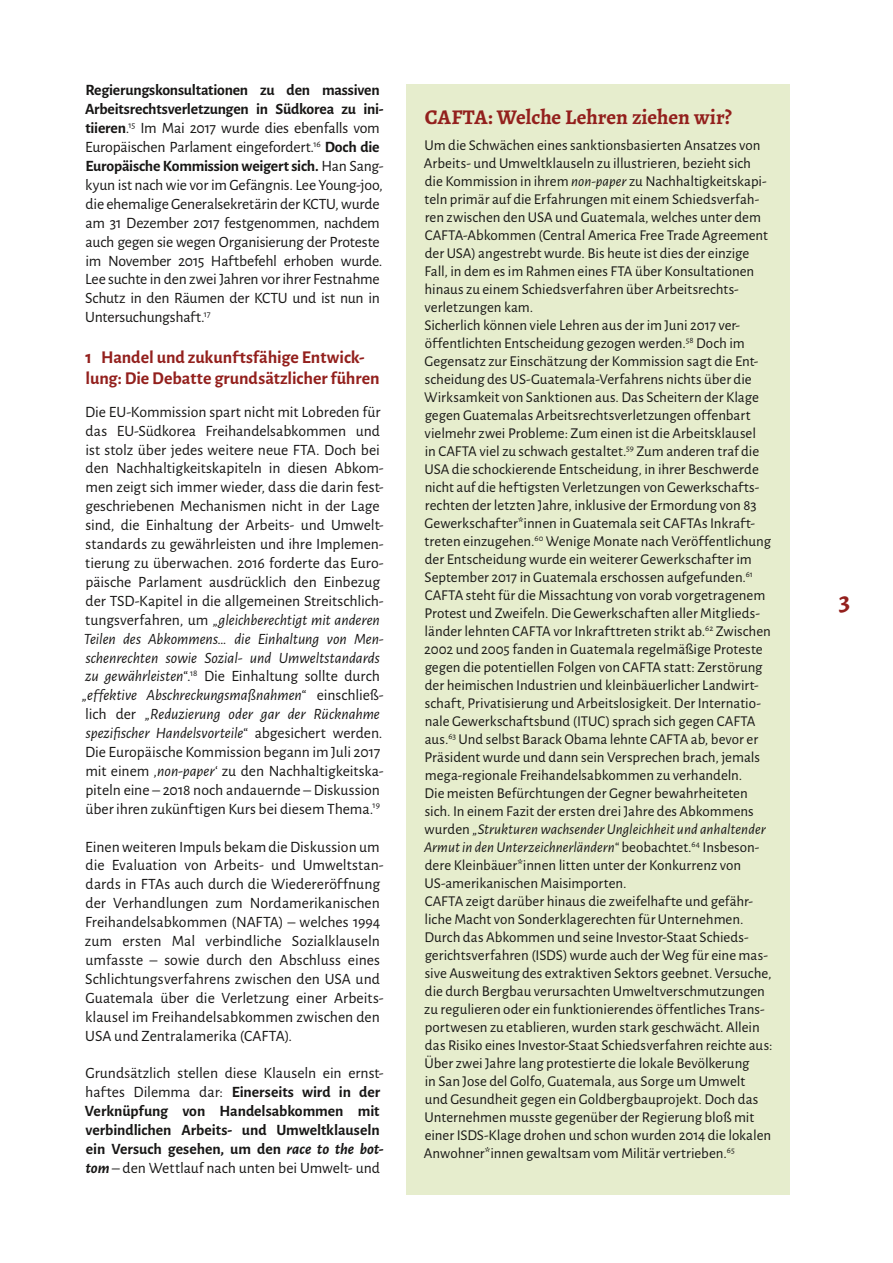
<style>
.page{position:relative;width:893px;height:1263px;background:#fff}
.page>*{position:absolute;margin:0;border:0;box-sizing:border-box;transform-origin:0 0}
.t1{font:700 27px "Alegreya";color:#93201d}
.t2{font:700 21px "Alegreya";color:#93201d}
.t3{font:700 18px/21.6px "Alegreya Sans";letter-spacing:-.005em;color:#93201d}
.t4{font:15.75px/18.9px "Alegreya Sans";letter-spacing:-.005em;color:#181716}
.t5{font:700 15.75px/18.9px "Alegreya Sans";letter-spacing:-.005em;color:#181716}
.t6{font:15px/18px "Alegreya Sans";color:#181716}
.s1{font-weight:700}
.s2{font-style:italic}
.s3{font-weight:400}
</style>
<div class="page">
<div style="left:406px;top:84px;width:384px;height:1110px;background:#e6edcd"></div>
<p class="t4" style="left:85px;top:80px;width:300px"><span class="s1">Regierungskonsultationen zu den massiven Arbeitsrechtsverletzungen in Südkorea zu ini&shy;tiieren</span>.<sup>15</sup> Im Mai 2017 wurde dies ebenfalls vom Europäischen Parlament eingefordert.<sup>16</sup> <span class="s1">Doch die Europäische Kommission weigert sich.</span> Han Sang&shy;kyun ist nach wie vor im Gefängnis. Lee Young-joo, die ehemalige Generalsekretärin der KCTU, wurde am 31 Dezember 2017 festgenommen, nachdem auch gegen sie wegen Organisierung der Proteste im November 2015 Haftbefehl erhoben wurde.<br>Lee suchte in den zwei Jahren vor ihrer Festnahme Schutz in den Räumen der KCTU und ist nun in Untersuchungshaft.<sup>17</sup></p>
<p class="t3" style="left:85px;top:345px;width:296px">1 Handel und zukunftsfähige Entwick&shy;lung: Die Debatte grundsätzlicher führen</p>
<p class="t4" style="left:82px;top:401px;width:303px">Die EU-Kommission spart nicht mit Lobreden für das EU-Südkorea Freihandelsabkommen und ist stolz über jedes weitere neue FTA. Doch bei den Nachhaltigkeitskapiteln in diesen Abkom&shy;men zeigt sich immer wieder, dass die darin fest&shy;geschriebenen Mechanismen nicht in der Lage sind, die Einhaltung der Arbeits- und Umwelt&shy;standards zu gewährleisten und ihre Implemen&shy;tierung zu überwachen. 2016 forderte das Euro&shy;päische Parlament ausdrücklich den Einbezug der TSD-Kapitel in die allgemeinen Streitschlich&shy;tungsverfahren, um <span class="s2">„gleichberechtigt mit anderen Teilen des Abkommens… die Einhaltung von Men&shy;schenrechten sowie Sozial- und Umweltstandards zu gewährleisten“</span>.<sup>18</sup> Die Einhaltung sollte durch <span class="s2">„effektive Abschreckungsmaßnahmen“</span> einschließ&shy;lich der <span class="s2">„Reduzierung oder gar der Rücknahme spezifischer Handelsvorteile“</span> abgesichert werden.<br>Die Europäische Kommission begann im Juli 2017 mit einem <span class="s2">‚non-paper‘</span> zu den Nachhaltigkeitska&shy;piteln eine – 2018 noch andauernde – Diskussion über ihren zukünftigen Kurs bei diesem Thema.<sup>19</sup></p>
<p class="t4" style="left:85px;top:836px;width:300px">Einen weiteren Impuls bekam die Diskussion um die Evaluation von Arbeits- und Umweltstan&shy;dards in FTAs auch durch die Wiedereröffnung der Verhandlungen zum Nordamerikanischen Freihandelsabkommen (NAFTA) – welches 1994 zum ersten Mal verbindliche Sozialklauseln umfasste – sowie durch den Abschluss eines Schlichtungsverfahrens zwischen den USA und Guatemala über die Verletzung einer Arbeits&shy;klausel im Freihandelsabkommen zwischen den USA und Zentralamerika (CAFTA).</p>
<p class="t5" style="left:85px;top:1063px;width:300px"><span class="s3">Grundsätzlich stellen diese Klauseln ein ernst&shy;haftes Dilemma dar:</span> Einerseits wird in der Verknüpfung von Handelsabkommen mit verbindlichen Arbeits- und Umweltklauseln ein Versuch gesehen, um den <span class="s2">race to the bot&shy;tom</span> <span class="s3">– den Wettlauf nach unten bei Umwelt- und</span></p>
<h2 class="t2" style="left:425px;top:103px;width:309px">CAFTA: Welche Lehren ziehen wir?</h2>
<p class="t6" style="left:424px;top:135px;width:350px">Um die Schwächen eines sanktionsbasierten Ansatzes von Arbeits- und Umweltklauseln zu illustrieren, bezieht sich die Kommission in ihrem <span class="s2">non-paper</span> zu Nachhaltigkeitskapi&shy;teln primär auf die Erfahrungen mit einem Schiedsverfah&shy;ren zwischen den USA und Guatemala, welches unter dem CAFTA-Abkommen (Central America Free Trade Agreement der USA) angestrebt wurde. Bis heute ist dies der einzige Fall, in dem es im Rahmen eines FTA über Konsultationen hinaus zu einem Schiedsverfahren über Arbeitsrechts&shy;verletzungen kam.<br>Sicherlich können viele Lehren aus der im Juni 2017 ver&shy;öffentlichten Entscheidung gezogen werden.<sup>58</sup> Doch im Gegensatz zur Einschätzung der Kommission sagt die Ent&shy;scheidung des US-Guatemala-Verfahrens nichts über die Wirksamkeit von Sanktionen aus. Das Scheitern der Klage gegen Guatemalas Arbeitsrechtsverletzungen offenbart vielmehr zwei Probleme: Zum einen ist die Arbeitsklausel<br>in CAFTA viel zu schwach gestaltet.<sup>59</sup> Zum anderen traf die USA die schockierende Entscheidung, in ihrer Beschwerde nicht auf die heftigsten Verletzungen von Gewerkschafts&shy;rechten der letzten Jahre, inklusive der Ermordung von 83<br>Gewerkschafter*innen in Guatemala seit CAFTAs Inkraft&shy;treten einzugehen.<sup>60</sup> Wenige Monate nach Veröffentlichung der Entscheidung wurde ein weiterer Gewerkschafter im September 2017 in Guatemala erschossen aufgefunden.<sup>61<br></sup>CAFTA steht für die Missachtung von vorab vorgetragenem Protest und Zweifeln. Die Gewerkschaften aller Mitglieds&shy;länder lehnten CAFTA vor Inkrafttreten strikt ab.<sup>62</sup> Zwischen 2002 und 2005 fanden in Guatemala regelmäßige Proteste gegen die potentiellen Folgen von CAFTA statt: Zerstörung der heimischen Industrien und kleinbäuerlicher Landwirt&shy;schaft, Privatisierung und Arbeitslosigkeit. Der Internatio&shy;nale Gewerkschaftsbund (ITUC) sprach sich gegen CAFTA aus.<sup>63</sup> Und selbst Barack Obama lehnte CAFTA ab, bevor er Präsident wurde und dann sein Versprechen brach, jemals mega-regionale Freihandelsabkommen zu verhandeln.<br>Die meisten Befürchtungen der Gegner bewahrheiteten sich. In einem Fazit der ersten drei Jahre des Abkommens wurden <span class="s2">„Strukturen wachsender Ungleichheit und anhaltender Armut in den Unterzeichnerländern“</span> beobachtet.<sup>64</sup> Insbeson&shy;dere Kleinbäuer*innen litten unter der Konkurrenz von US-amerikanischen Maisimporten.<br>CAFTA zeigt darüber hinaus die zweifelhafte und gefähr&shy;liche Macht von Sonderklagerechten für Unternehmen.<br>Durch das Abkommen und seine Investor-Staat Schieds&shy;gerichtsverfahren (ISDS) wurde auch der Weg für eine mas&shy;sive Ausweitung des extraktiven Sektors geebnet. Versuche, die durch Bergbau verursachten Umweltverschmutzungen zu regulieren oder ein funktionierendes öffentliches Trans&shy;portwesen zu etablieren, wurden stark geschwächt. Allein das Risiko eines Investor-Staat Schiedsverfahren reichte aus:<br>Über zwei Jahre lang protestierte die lokale Bevölkerung<br>in San Jose del Golfo, Guatemala, aus Sorge um Umwelt<br>und Gesundheit gegen ein Goldbergbauprojekt. Doch das Unternehmen musste gegenüber der Regierung bloß mit einer ISDS-Klage drohen und schon wurden 2014 die lokalen Anwohner*innen gewaltsam vom Militär vertrieben.<sup>65</sup></p>
<h1 class="t1" style="left:839px;top:584px;width:13px">3</h1>
</div>
